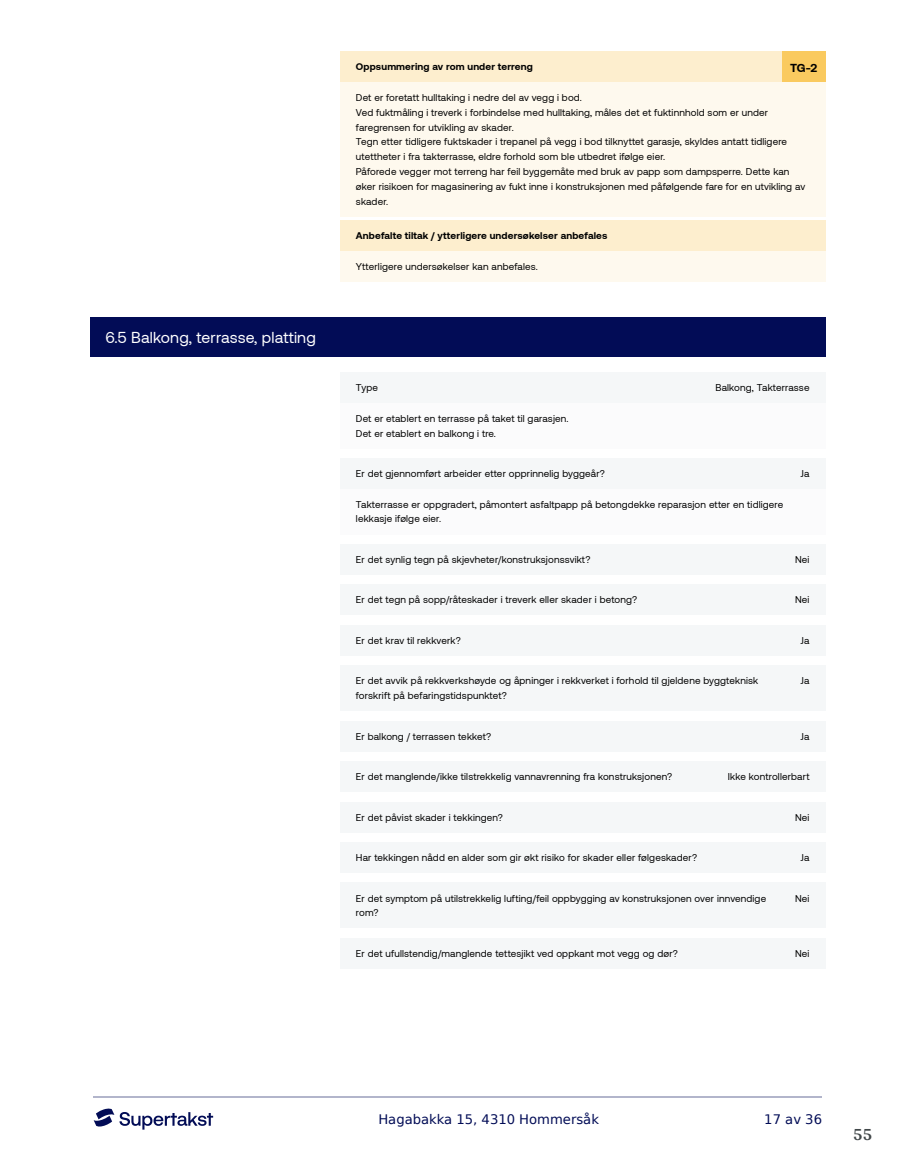
<style>
.page{position:relative;width:915px;height:1172px;background:#fff}
.page>*{position:absolute;margin:0;border:0;box-sizing:border-box;transform-origin:0 0}
.t1{font:700 18px "Arya";color:#414749}
.t2{font:15.75px "Aeonik";letter-spacing:.01em;color:#fff}
.t3{font:13.2px "DejaVu Sans";color:#020c56}
.t4{font:700 11.85px "Aeonik";color:#000}
.t5{font:9.9px/14.9px "Aeonik";letter-spacing:.015em;color:#000}
.t6{font:700 9.9px "Aeonik";letter-spacing:.015em;color:#000}
</style>
<div class="page">
<hr style="left:93px;top:1097px;width:728px;height:1px;background:#b2b5cb">
<svg style="left:94px;top:1108px;width:119px;height:21px"></svg>
<div style="left:89px;top:317px;width:736px;height:40px;background:#020c56"></div>
<div style="left:340px;top:82px;width:485px;height:134px;background:#fef9ee"></div>
<div style="left:340px;top:251px;width:485px;height:31px;background:#fef9ee"></div>
<div style="left:340px;top:403px;width:485px;height:45px;background:#f5f7f8"></div>
<div style="left:340px;top:489px;width:485px;height:45px;background:#f5f7f8"></div>
<div style="left:340px;top:52px;width:485px;height:30px;background:#fdeece"></div>
<div style="left:781px;top:52px;width:44px;height:30px;background:#faca5f"></div>
<div style="left:340px;top:220px;width:485px;height:31px;background:#fdeece"></div>
<div style="left:340px;top:372px;width:485px;height:31px;background:#f5f7f8"></div>
<div style="left:340px;top:458px;width:485px;height:31px;background:#f5f7f8"></div>
<div style="left:340px;top:544px;width:485px;height:31px;background:#f5f7f8"></div>
<div style="left:340px;top:585px;width:485px;height:30px;background:#f5f7f8"></div>
<div style="left:340px;top:625px;width:485px;height:31px;background:#f5f7f8"></div>
<div style="left:340px;top:666px;width:485px;height:45px;background:#f5f7f8"></div>
<div style="left:340px;top:721px;width:485px;height:30px;background:#f5f7f8"></div>
<div style="left:340px;top:761px;width:485px;height:31px;background:#f5f7f8"></div>
<div style="left:340px;top:802px;width:485px;height:30px;background:#f5f7f8"></div>
<div style="left:340px;top:842px;width:485px;height:31px;background:#f5f7f8"></div>
<div style="left:340px;top:883px;width:485px;height:45px;background:#f5f7f8"></div>
<div style="left:340px;top:938px;width:485px;height:31px;background:#f5f7f8"></div>
<h2 class="t2" style="left:105px;top:329px;width:212px">6.5 Balkong, terrasse, platting</h2>
<p class="t6" style="left:356px;top:61px;width:178px">Oppsummering av rom under terreng</p>
<p class="t4" style="left:789px;top:61px;width:29px">TG-2</p>
<p class="t5" style="left:356px;top:90px;width:450px">Det er foretatt hulltaking i nedre del av vegg i bod.<br>Ved fuktmåling i treverk i forbindelse med hulltaking, måles det et fuktinnhold som er under faregrensen for utvikling av skader.<br>Tegn etter tidligere fuktskader i trepanel på vegg i bod tilknyttet garasje, skyldes antatt tidligere utettheter i fra takterrasse, eldre forhold som ble utbedret ifølge eier.<br>Påforede vegger mot terreng har feil byggemåte med bruk av papp som dampsperre. Dette kan øker risikoen for magasinering av fukt inne i konstruksjonen med påfølgende fare for en utvikling av skader.</p>
<p class="t6" style="left:356px;top:230px;width:253px">Anbefalte tiltak / ytterligere undersøkelser anbefales</p>
<p class="t5" style="left:356px;top:259px;width:183px">Ytterligere undersøkelser kan anbefales.</p>
<p class="t5" style="left:356px;top:380px;width:24px">Type</p>
<p class="t5" style="left:715px;top:380px;width:96px">Balkong, Takterrasse</p>
<p class="t5" style="left:356px;top:411px;width:214px">Det er etablert en terrasse på taket til garasjen.<br>Det er etablert en balkong i tre.</p>
<p class="t5" style="left:356px;top:466px;width:250px">Er det gjennomført arbeider etter opprinnelig byggeår?</p>
<p class="t5" style="left:800px;top:466px;width:10px">Ja</p>
<p class="t5" style="left:356px;top:497px;width:429px">Takterrasse er oppgradert, påmontert asfaltpapp på betongdekke reparasjon etter en tidligere lekkasje ifølge eier.</p>
<p class="t5" style="left:356px;top:552px;width:236px">Er det synlig tegn på skjevheter/konstruksjonssvikt?</p>
<p class="t5" style="left:794px;top:552px;width:16px">Nei</p>
<p class="t5" style="left:356px;top:592px;width:283px">Er det tegn på sopp/råteskader i treverk eller skader i betong?</p>
<p class="t5" style="left:794px;top:592px;width:16px">Nei</p>
<p class="t5" style="left:356px;top:633px;width:106px">Er det krav til rekkverk?</p>
<p class="t5" style="left:800px;top:633px;width:10px">Ja</p>
<p class="t5" style="left:356px;top:673px;width:404px">Er det avvik på rekkverkshøyde og åpninger i rekkverket i forhold til gjeldene byggteknisk forskrift på befaringstidspunktet?</p>
<p class="t5" style="left:800px;top:673px;width:10px">Ja</p>
<p class="t5" style="left:356px;top:729px;width:137px">Er balkong / terrassen tekket?</p>
<p class="t5" style="left:800px;top:729px;width:10px">Ja</p>
<p class="t5" style="left:356px;top:769px;width:318px">Er det manglende/ikke tilstrekkelig vannavrenning fra konstruksjonen?</p>
<p class="t5" style="left:727px;top:769px;width:83px">Ikke kontrollerbart</p>
<p class="t5" style="left:356px;top:810px;width:148px">Er det påvist skader i tekkingen?</p>
<p class="t5" style="left:794px;top:810px;width:16px">Nei</p>
<p class="t5" style="left:356px;top:850px;width:342px">Har tekkingen nådd en alder som gir økt risiko for skader eller følgeskader?</p>
<p class="t5" style="left:800px;top:850px;width:10px">Ja</p>
<p class="t5" style="left:356px;top:891px;width:411px">Er det symptom på utilstrekkelig lufting/feil oppbygging av konstruksjonen over innvendige rom?</p>
<p class="t5" style="left:794px;top:891px;width:16px">Nei</p>
<p class="t5" style="left:356px;top:946px;width:323px">Er det ufullstendig/manglende tettesjikt ved oppkant mot vegg og dør?</p>
<p class="t5" style="left:794px;top:946px;width:16px">Nei</p>
<h3 class="t3" style="left:378px;top:1108px;width:222px">Hagabakka 15, 4310 Hommersåk</h3>
<h3 class="t3" style="left:764px;top:1108px;width:59px">17 av 36</h3>
<h1 class="t1" style="left:852px;top:1123px;width:21px">55</h1>
</div>
